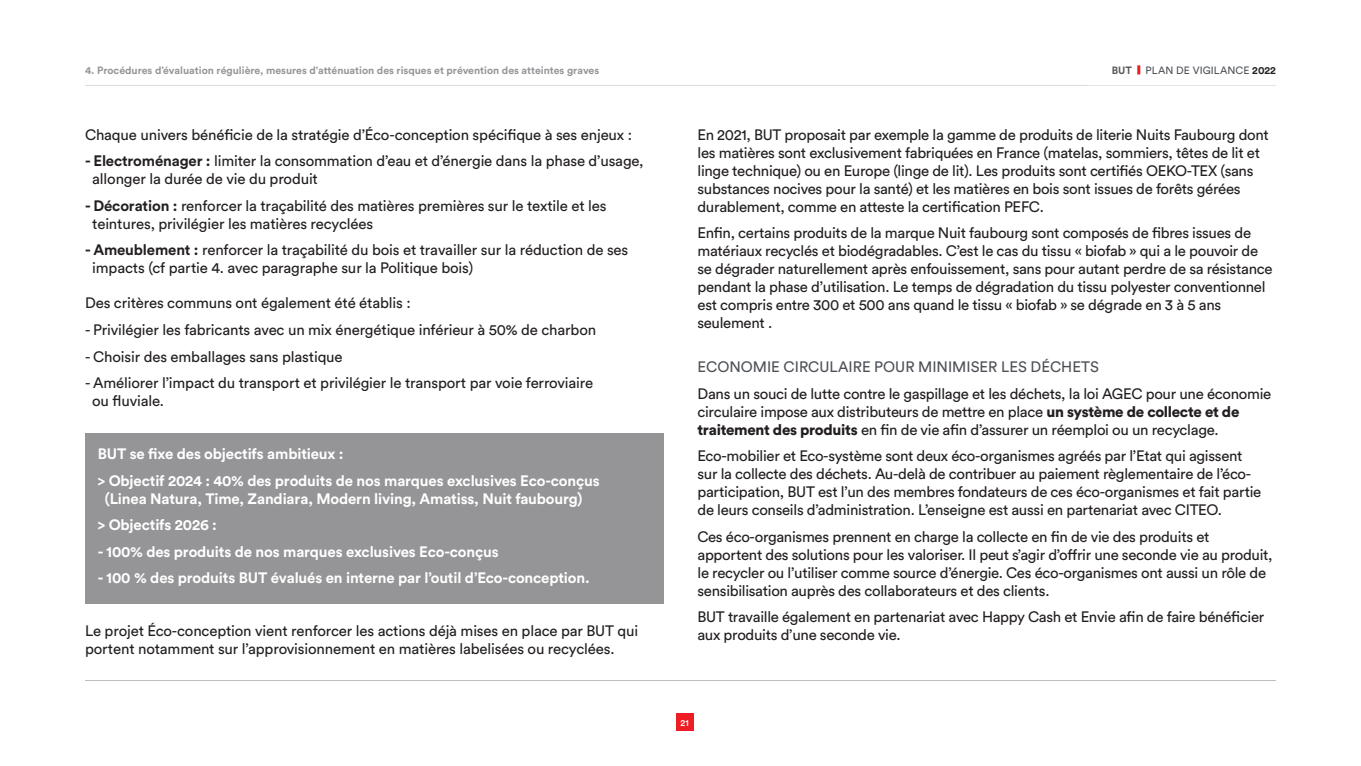
<style>
.page{position:relative;width:1361px;height:766px;background:#fff}
.page>*{position:absolute;margin:0;border:0;box-sizing:border-box;transform-origin:0 0}
.t1{font:15px/18px "Circular Std";letter-spacing:-.02em;color:#231f20}
.t2{font:700 15px/26.5px "Circular Std";letter-spacing:-.01em;color:#fff}
.t3{font:15px "Circular Std";color:#4d5156}
.t4{font:700 10.5px "Circular Std";color:#939598}
.t5{font:10.5px "Circular Std";letter-spacing:.01em;color:#4d5156}
.t6{font:700 10.5px "Circular Std";color:#57585a}
.t7{font:500 9px "Circular Std";color:#fff}
.s1{font-weight:700;color:#231f20}
.s2{font-weight:700}
.s3{font-weight:900}
</style>
<div class="page">
<div style="left:676px;top:713px;width:17px;height:17px;background:#ee1d23"></div>
<hr style="left:85px;top:85px;width:1191px;height:1px;background:#bcbdc0">
<svg style="left:1137px;top:65px;width:3px;height:9px"></svg>
<hr style="left:85px;top:680px;width:1191px;height:1px;background:#bcbdc0">
<div style="left:85px;top:433px;width:578px;height:170px;background:#959598"></div>
<p class="t4" style="left:85px;top:64px;width:516px">4. Procédures d’évaluation régulière, mesures d’atténuation des risques et prévention des atteintes graves</p>
<p class="t6" style="left:1112px;top:64px;width:22px">BUT</p>
<p class="t5" style="left:1145px;top:64px;width:132px">PLAN DE VIGILANCE <span class="s1">2022</span></p>
<p class="t1" style="left:85px;top:125px;width:548px">Chaque univers bénéficie de la stratégie d’Éco-conception spécifique à ses enjeux :</p>
<p class="t1" style="left:92px;top:152px;width:553px;text-indent:-7px"><span class="s2">- Electroménager :</span> limiter la consommation d’eau et d’énergie dans la phase d’usage, allonger la durée de vie du produit</p>
<p class="t1" style="left:92px;top:196px;width:516px;text-indent:-7px"><span class="s2">- Décoration :</span> renforcer la traçabilité des matières premières sur le textile et les teintures, privilégier les matières recyclées</p>
<p class="t1" style="left:92px;top:241px;width:537px;text-indent:-7px"><span class="s2">- Ameublement :</span> renforcer la traçabilité du bois et travailler sur la réduction de ses impacts (cf partie 4. avec paragraphe sur la Politique bois)</p>
<p class="t1" style="left:85px;top:294px;width:327px">Des critères communs ont également été établis :</p>
<p class="t1" style="left:85px;top:320px;width:513px">- Privilégier les fabricants avec un mix énergétique inférieur à 50% de charbon</p>
<p class="t1" style="left:85px;top:347px;width:259px">- Choisir des emballages sans plastique</p>
<p class="t1" style="left:92px;top:373px;width:502px;text-indent:-7px">- Améliorer l’impact du transport et privilégier le transport par voie ferroviaire ou fluviale.</p>
<p class="t2" style="left:98px;top:440px;width:503px">BUT se fixe des objectifs ambitieux :<br>&gt; Objectif 2024 : 40% des produits de nos marques exclusives Eco-conçus</p>
<p class="t2" style="left:98px;top:484px;width:486px;text-indent:7px">(Linea Natura, Time, Zandiara, Modern living, Amatiss, Nuit faubourg) &gt; Objectifs 2026 :</p>
<p class="t2" style="left:98px;top:537px;width:402px">- 100% des produits de nos marques exclusives Eco-conçus</p>
<p class="t2" style="left:98px;top:564px;width:493px">- 100 % des produits BUT évalués en interne par l’outil d’Eco-conception.</p>
<p class="t1" style="left:85px;top:621px;width:555px">Le projet Éco-conception vient renforcer les actions déjà mises en place par BUT qui portent notamment sur l’approvisionnement en matières labelisées ou recyclées.</p>
<p class="t1" style="left:697px;top:125px;width:573px">En 2021, BUT proposait par exemple la gamme de produits de literie Nuits Faubourg dont les matières sont exclusivement fabriquées en France (matelas, sommiers, têtes de lit et linge technique) ou en Europe (linge de lit). Les produits sont certifiés OEKO-TEX (sans substances nocives pour la santé) et les matières en bois sont issues de forêts gérées durablement, comme en atteste la certification PEFC.</p>
<p class="t1" style="left:697px;top:224px;width:576px">Enfin, certains produits de la marque Nuit faubourg sont composés de fibres issues de matériaux recyclés et biodégradables. C’est le cas du tissu « biofab » qui a le pouvoir de se dégrader naturellement après enfouissement, sans pour autant perdre de sa résistance pendant la phase d’utilisation. Le temps de dégradation du tissu polyester conventionnel est compris entre 300 et 500 ans quand le tissu « biofab » se dégrade en 3 à 5 ans seulement .</p>
<p class="t3" style="left:697px;top:357px;width:403px">ECONOMIE CIRCULAIRE POUR MINIMISER LES DÉCHETS</p>
<p class="t1" style="left:697px;top:384px;width:575px">Dans un souci de lutte contre le gaspillage et les déchets, la loi AGEC pour une économie circulaire impose aux distributeurs de mettre en place <span class="s3">un système de collecte et de traitement des produits</span> en fin de vie afin d’assurer un réemploi ou un recyclage.</p>
<p class="t1" style="left:697px;top:446px;width:565px">Eco-mobilier et Eco-système sont deux éco-organismes agréés par l’Etat qui agissent sur la collecte des déchets. Au-delà de contribuer au paiement règlementaire de l’éco&shy;participation, BUT est l’un des membres fondateurs de ces éco-organismes et fait partie de leurs conseils d’administration. L’enseigne est aussi en partenariat avec CITEO.</p>
<p class="t1" style="left:697px;top:527px;width:576px">Ces éco-organismes prennent en charge la collecte en fin de vie des produits et apportent des solutions pour les valoriser. Il peut s’agir d’offrir une seconde vie au produit, le recycler ou l’utiliser comme source d’énergie. Ces éco-organismes ont aussi un rôle de sensibilisation auprès des collaborateurs et des clients.</p>
<p class="t1" style="left:697px;top:607px;width:568px">BUT travaille également en partenariat avec Happy Cash et Envie afin de faire bénéficier aux produits d’une seconde vie.</p>
<p class="t7" style="left:680px;top:717px;width:10px">21</p>
</div>
